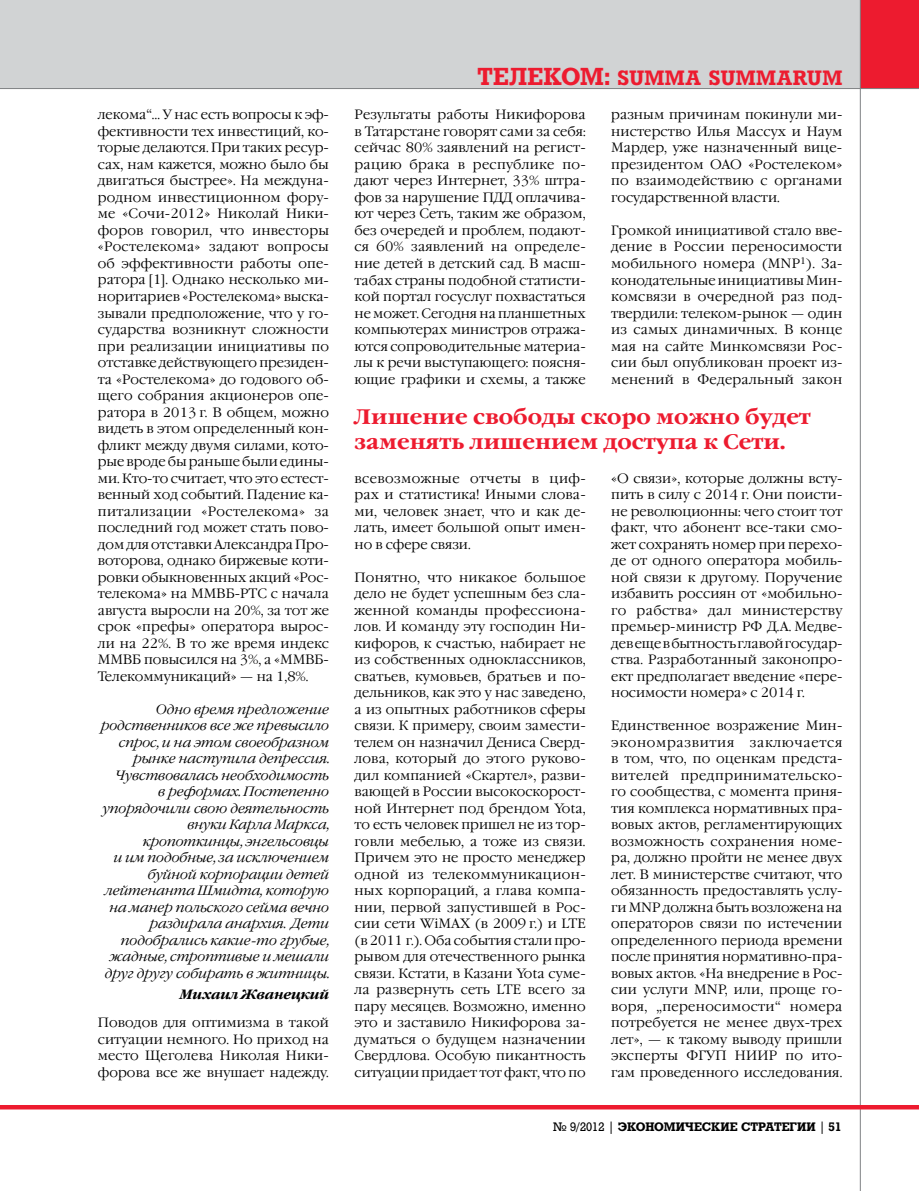
<style>
.page{position:relative;width:919px;height:1191px;background:#fff}
.page>*{position:absolute;margin:0;border:0;box-sizing:border-box;transform-origin:0 0}
.t1{font:700 24px "Rodeo";color:#ed1b2f}
.t2{font:700 21px/25.5px "Garamond C";color:#ed1b2f}
.t3{font:700 20.25px "Rodeo";letter-spacing:.01em;color:#ed1b2f}
.t4{font:300 13.5px/16.5px "Garamond C";letter-spacing:.005em;color:#000;text-align:justify}
.t5{font:italic 300 13.5px/16.5px "Garamond C";color:#000;text-align:right}
.t6{font:italic 700 13.5px "Garamond C";color:#000}
.t7{font:700 12px "Rodeo";color:#000}
.t8{font:12px "Rodeo";color:#000}
.s1{font-size:24px}
.s2{font-weight:700}
.s3{font-weight:400}
</style>
<div class="page">
<div style="left:0;top:0;width:862px;height:89px;background:#d1d3d4"></div>
<div style="left:859px;top:0;width:59px;height:89px;background:#ed1b2f"></div>
<hr style="left:0;top:88px;width:918px;height:1px;background:#808284">
<hr style="left:859px;top:0;width:1px;height:1191px;background:#808284">
<hr style="left:0;top:1105px;width:918px;height:4px;background:#ed1b2f">
<p class="t4" style="left:98px;top:107px;width:233px">лекома“… У нас есть вопросы к эф&shy;фективности тех инвестиций, ко&shy;торые делаются. При таких ресур&shy;сах, нам кажется, можно было бы двигаться быстрее». На междуна&shy;родном инвестиционном фору&shy;ме «Сочи-2012» Николай Ники&shy;форов говорил, что инвесторы «Ростелекома» задают вопросы об эффективности работы опе&shy;ратора [1]. Однако несколько ми&shy;норитариев «Ростелекома» выска&shy;зывали предположение, что у го&shy;сударства возникнут сложности при реализации инициативы по отставке действующего президен&shy;та «Ростелекома» до годового об&shy;щего собрания акционеров опе&shy;ратора в 2013 г. В общем, можно видеть в этом определенный кон&shy;фликт между двумя силами, кото&shy;рые вроде бы раньше были едины&shy;ми. Кто-то считает, что это естест&shy;венный ход событий. Падение ка&shy;питализации «Ростелекома» за последний год может стать пово&shy;дом для отставки Александра Про&shy;воторова, однако биржевые коти&shy;ровки обыкновенных акций «Рос&shy;телекома» на ММВБ-РТС с начала августа выросли на 20%, за тот же срок «префы» оператора вырос&shy;ли на 22%. В то же время индекс ММВБ повысился на 3%, а «ММВБ-Телекоммуникаций» — на 1,8%.</p>
<p class="t5" style="left:101px;top:701px;width:229px">Одно время предложение родственников все же превысило спрос, и на этом своеобразном рынке наступила депрессия.<br>Чувствовалась необходимость<br>в реформах. Постепенно упорядочили свою деятельность внуки Карла Маркса, кропоткинцы, энгельсовцы<br>и им подобные, за исключением буйной корпорации детей лейтенанта Шмидта, которую на манер польского сейма вечно раздирала анархия. Дети подобрались какие-то грубые, жадные, строптивые и мешали друг другу собирать в житницы.</p>
<p class="t6" style="left:180px;top:986px;width:150px">Михаил Жванецкий</p>
<p class="t4" style="left:98px;top:1015px;width:233px">Поводов для оптимизма в такой ситуации немного. Но приход на место Щеголева Николая Ники&shy;форова все же внушает надежду.</p>
<h1 class="t1" style="left:477px;top:62px;width:19px">ТЕЛЕКОМ</h1>
<h3 class="t3" style="left:603px;top:66px;width:240px"><span class="s1">:</span> SUMMA SUMMARUM</h3>
<p class="t4" style="left:354px;top:107px;width:233px">Результаты работы Никифорова в Татарстане говорят сами за себя: сейчас 80% заявлений на регист&shy;рацию брака в республике по&shy;дают через Интернет, 33% штра&shy;фов за нарушение ПДД оплачива&shy;ют через Сеть, таким же образом, без очередей и проблем, подают&shy;ся 60% заявлений на определе&shy;ние детей в детский сад. В масш&shy;табах страны подобной статисти&shy;кой портал госуслуг похвастаться не может. Сегодня на планшетных компьютерах министров отража&shy;ются сопроводительные материа&shy;лы к речи выступающего: поясня&shy;ющие графики и схемы, а также</p>
<p class="t4" style="left:611px;top:107px;width:233px">разным причинам покинули ми&shy;нистерство Илья Массух и Наум Мардер, уже назначенный вице&shy;президентом ОАО «Ростелеком» по взаимодействию с органами государственной власти.</p>
<p class="t4" style="left:611px;top:223px;width:233px">Громкой инициативой стало вве&shy;дение в России переносимости мобильного номера (MNP<sup>1</sup>). За&shy;конодательные инициативы Мин&shy;комсвязи в очередной раз под&shy;твердили: телеком-рынок — один из самых динамичных. В конце мая на сайте Минкомсвязи Рос&shy;сии был опубликован проект из&shy;менений в Федеральный закон</p>
<h2 class="t2" style="left:354px;top:404px;width:458px">Лишение свободы скоро можно будет заменять лишением доступа к Сети.</h2>
<p class="t4" style="left:354px;top:470px;width:233px">всевозможные отчеты в циф&shy;рах и статистика! Иными слова&shy;ми, человек знает, что и как де&shy;лать, имеет большой опыт имен&shy;но в сфере связи.</p>
<p class="t4" style="left:354px;top:569px;width:233px">Понятно, что никакое большое дело не будет успешным без сла&shy;женной команды профессиона&shy;лов. И команду эту господин Ни&shy;кифоров, к счастью, набирает не из собственных одноклассников, сватьев, кумовьев, братьев и по&shy;дельников, как это у нас заведено, а из опытных работников сферы связи. К примеру, своим замести&shy;телем он назначил Дениса Сверд&shy;лова, который до этого руково&shy;дил компанией «Скартел», разви&shy;вающей в России высокоскорост&shy;ной Интернет под брендом Yota, то есть человек пришел не из тор&shy;говли мебелью, а тоже из связи.<br>Причем это не просто менеджер одной из телекоммуникацион&shy;ных корпораций, а глава компа&shy;нии, первой запустившей в Рос&shy;сии сети WiMAX (в 2009 г.) и LTE (в 2011 г.). Оба события стали про&shy;рывом для отечественного рынка связи. Кстати, в Казани Yota суме&shy;ла развернуть сеть LTE всего за пару месяцев. Возможно, именно это и заставило Никифорова за&shy;думаться о будущем назначении Свердлова. Особую пикантность ситуации придает тот факт, что по</p>
<p class="t4" style="left:611px;top:470px;width:233px">«О связи», которые должны всту&shy;пить в силу с 2014 г. Они поисти&shy;не революционны: чего стоит тот факт, что абонент все-таки смо&shy;жет сохранять номер при перехо&shy;де от одного оператора мобиль&shy;ной связи к другому. Поручение избавить россиян от «мобильно&shy;го рабства» дал министерству премьер-министр РФ Д.А. Медве&shy;дев еще в бытность главой государ&shy;ства. Разработанный законопро&shy;ект предполагает введение «пере&shy;носимости номера» с 2014 г.</p>
<p class="t4" style="left:611px;top:718px;width:233px">Единственное возражение Мин&shy;экономразвития заключается в том, что, по оценкам предста&shy;вителей предпринимательско&shy;го сообщества, с момента приня&shy;тия комплекса нормативных пра&shy;вовых актов, регламентирующих возможность сохранения номе&shy;ра, должно пройти не менее двух лет. В министерстве считают, что обязанность предоставлять услу&shy;ги MNP должна быть возложена на операторов связи по истечении определенного периода времени после принятия нормативно-пра&shy;вовых актов. «На внедрение в Рос&shy;сии услуги MNP, или, проще го&shy;воря, „переносимости“ номера потребуется не менее двух-трех лет», — к такому выводу пришли эксперты ФГУП НИИР по ито&shy;гам проведенного исследования.</p>
<p class="t8" style="left:553px;top:1120px;width:85px">№ 9/2012 | <span class="s2">ЭКОНОМ</span></p>
<p class="t7" style="left:675px;top:1119px;width:28px">ИЧЕСК</p>
<p class="t7" style="left:720px;top:1119px;width:30px">ИЕ СТР</p>
<p class="t7" style="left:765px;top:1119px;width:78px">АТЕГИИ <span class="s3">|</span> 51</p>
</div>
